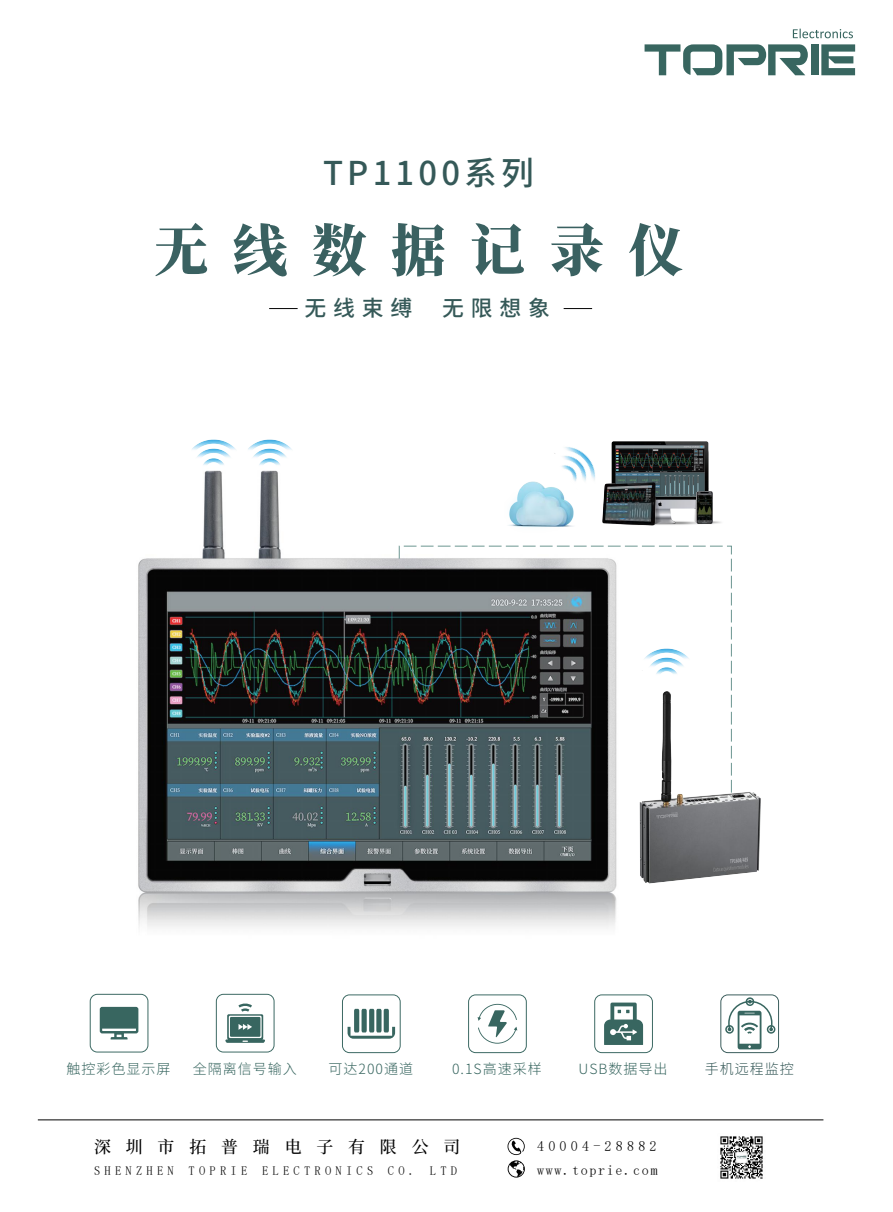
<style>
.page{position:relative;width:893px;height:1212px;background:#fff}
.page>*{position:absolute;margin:0;border:0;box-sizing:border-box;transform-origin:0 0}
.t1{font:800 56.25px "Source Han Serif CN";letter-spacing:.445em;color:#3a6161}
.t2{font:500 32.85px "Source Han Sans CN";letter-spacing:.13em;color:#355958}
.t3{font:500 21.9px "Source Han Sans CN";letter-spacing:.31em;color:#355958}
.t4{font:500 16.95px "Source Han Serif CN";letter-spacing:.88em;color:#030303}
.t5{font:300 14.1px "Source Han Sans SC";letter-spacing:.07em;color:#386660}
.t6{font:14.1px/24.2px "Sim Sun";letter-spacing:.12em;color:#030303}
.t7{font:300 14.1px "Source Han Sans SC";letter-spacing:.07em;color:#365958}
.t8{font:12.45px "Sim Sun";letter-spacing:.34em;color:#030303}
</style>
<div class="page">
<div style="left:811px;top:44px;width:7px;height:31px;background:#386660"></div>
<svg style="left:645px;top:44px;width:163px;height:31px"></svg>
<svg style="left:821px;top:44px;width:34px;height:31px"></svg>
<svg style="left:793px;top:29px;width:60px;height:9px"></svg>
<svg style="left:269px;top:308px;width:29px;height:1px"></svg>
<svg style="left:564px;top:308px;width:28px;height:1px"></svg>
<img style="left:89px;top:470px;width:527px;height:559px">
<img style="left:192px;top:439px;width:44px;height:26px">
<img style="left:248px;top:439px;width:44px;height:26px">
<img style="left:600px;top:792px;width:161px;height:119px">
<img style="left:553px;top:447px;width:35px;height:47px">
<img style="left:588px;top:441px;width:133px;height:93px">
<img style="left:600px;top:480px;width:59px;height:47px">
<img style="left:696px;top:491px;width:16px;height:33px">
<img style="left:504px;top:474px;width:74px;height:62px">
<img style="left:615px;top:445px;width:90px;height:52px">
<svg style="left:398px;top:545px;width:334px;height:253px"></svg>
<img style="left:720px;top:1136px;width:43px;height:43px">
<svg style="left:507px;top:1138px;width:18px;height:39px"></svg>
<hr style="left:38px;top:1119px;width:785px;height:1px;background:#030303">
<svg style="left:90px;top:994px;width:58px;height:58px"></svg>
<svg style="left:216px;top:994px;width:59px;height:58px"></svg>
<svg style="left:342px;top:994px;width:59px;height:59px"></svg>
<svg style="left:468px;top:994px;width:59px;height:59px"></svg>
<svg style="left:594px;top:994px;width:59px;height:59px"></svg>
<svg style="left:720px;top:994px;width:59px;height:59px"></svg>
<div style="left:767px;top:1025px;width:8px;height:9px;border:2px solid #386660;border-radius:50%"></div>
<h2 class="t2" style="left:323px;top:155px;width:212px">TP1100系列</h2>
<h1 class="t1" style="left:154px;top:219px;width:531px">无线数据记录仪</h1>
<h3 class="t3" style="left:305px;top:295px;width:109px">无线束缚</h3>
<h3 class="t3" style="left:442px;top:295px;width:109px">无限想象</h3>
<p class="t5" style="left:67px;top:1061px;width:106px">触控彩色显示屏</p>
<p class="t5" style="left:193px;top:1061px;width:106px">全隔离信号输入</p>
<p class="t5" style="left:329px;top:1061px;width:86px">可达200通道</p>
<p class="t5" style="left:452px;top:1061px;width:91px">0.1S高速采样</p>
<p class="t5" style="left:579px;top:1061px;width:91px">USB数据导出</p>
<p class="t7" style="left:705px;top:1061px;width:91px">手机远程监控</p>
<p class="t4" style="left:94px;top:1137px;width:368px">深圳市拓普瑞电子有限公司</p>
<p class="t6" style="left:537px;top:1134px;width:122px">40004-28882 www.toprie.com</p>
<p class="t8" style="left:94px;top:1164px;width:365px">SHENZHEN TOPRIE ELECTRONICS CO. LTD</p>
</div>
